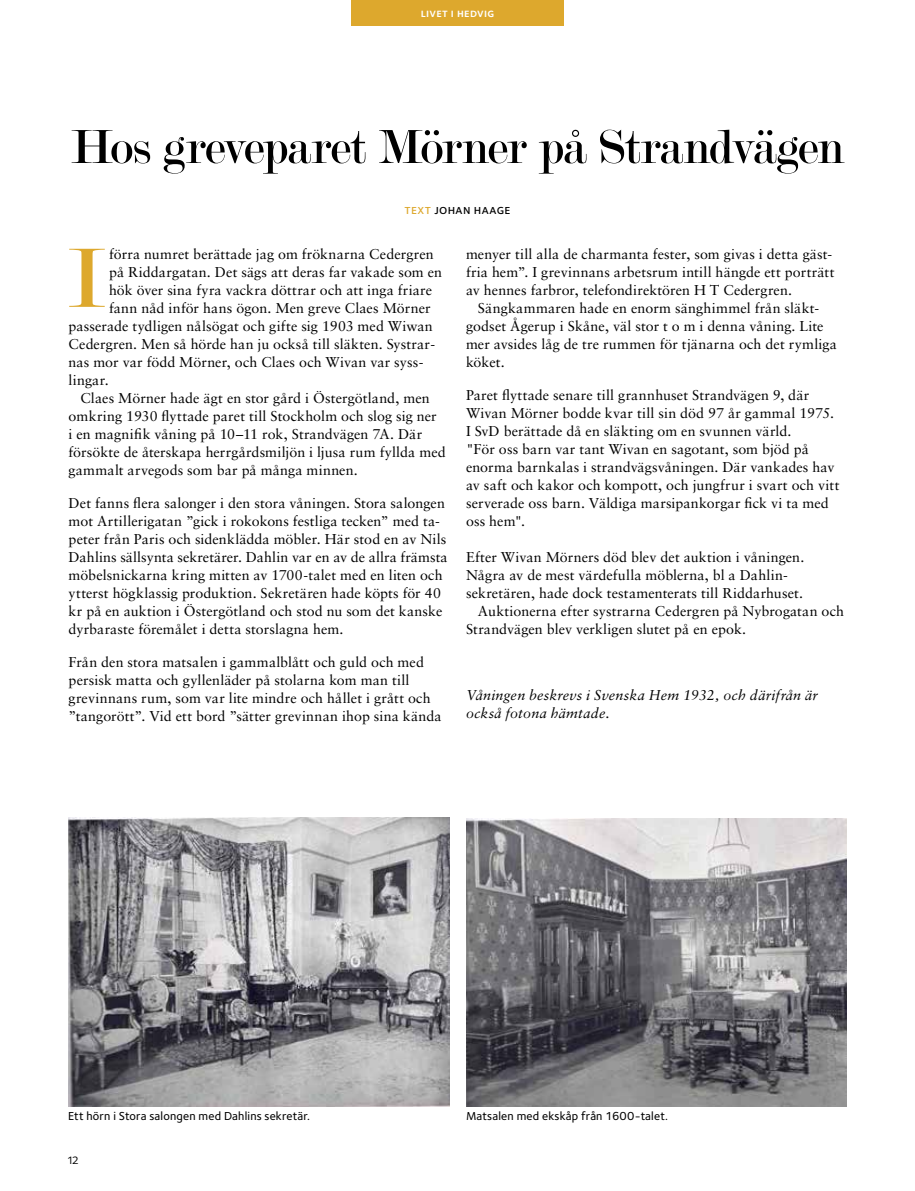
<style>
.page{position:relative;width:915px;height:1191px;background:#fff}
.page>*{position:absolute;margin:0;border:0;box-sizing:border-box;transform-origin:0 0}
.t1{font:90px "Modern";color:#dda82d}
.t2{font:51px "Modern";letter-spacing:-.02em;color:#000}
.t3{font:14.25px/18px "Sabon LT Std";letter-spacing:.01em;color:#000}
.t4{font:italic 14.25px/18px "Sabon LT Std";letter-spacing:.015em;color:#000}
.t5{font:14.25px "Foundry Sterling Book OSF";color:#000}
.t6{font:13.5px "Foundry Sterling Medium Expert";letter-spacing:.03em;color:#000}
.t7{font:500 12px "Foundry Sterling";letter-spacing:.015em;color:#000}
.t8{font:12px "Foundry Sterling Demi Expert";letter-spacing:.025em;color:#fff}
.s1{color:#dda82d}
</style>
<div class="page">
<div style="left:351px;top:0;width:212px;height:26px;background:#dda82d"></div>
<img style="left:68px;top:817px;width:381px;height:289px">
<img style="left:466px;top:819px;width:380px;height:287px">
<p class="t8" style="left:420px;top:4px;width:75px">livet i hedvig</p>
<h2 class="t2" style="left:71px;top:121px;width:775px">Hos greveparet Mörner på Strandvägen</h2>
<p class="t6" style="left:404px;top:200px;width:107px"><span class="s1">text</span> johan haage</p>
<p class="t3" style="left:109px;top:245px;width:326px">förra numret berättade jag om fröknarna Cedergren</p>
<p class="t3" style="left:109px;top:263px;width:334px">på Riddargatan. Det sägs att deras far vakade som en</p>
<p class="t3" style="left:109px;top:281px;width:324px">hök över sina fyra vackra döttrar och att inga friare</p>
<p class="t3" style="left:109px;top:299px;width:323px">fann nåd inför hans ögon. Men greve Claes Mörner</p>
<p class="t3" style="left:68px;top:317px;width:365px">passerade tydligen nålsögat och gifte sig 1903 med Wiwan</p>
<p class="t3" style="left:68px;top:335px;width:368px">Cedergren. Men så hörde han ju också till släkten. Systrar-</p>
<p class="t3" style="left:68px;top:353px;width:356px">nas mor var född Mörner, och Claes och Wivan var syss-</p>
<p class="t3" style="left:68px;top:371px;width:42px">lingar.</p>
<p class="t3" style="left:80px;top:389px;width:350px">Claes Mörner hade ägt en stor gård i Östergötland, men</p>
<p class="t3" style="left:68px;top:407px;width:369px">omkring 1930 flyttade paret till Stockholm och slog sig ner</p>
<p class="t3" style="left:68px;top:425px;width:355px">i en magnifik våning på 10–11 rok, Strandvägen 7A. Där</p>
<p class="t3" style="left:68px;top:443px;width:378px">försökte de återskapa herrgårdsmiljön i ljusa rum fyllda med</p>
<p class="t3" style="left:68px;top:461px;width:290px">gammalt arvegods som bar på många minnen.</p>
<p class="t3" style="left:68px;top:494px;width:380px">Det fanns flera salonger i den stora våningen. Stora salongen mot Artillerigatan ”gick i rokokons festliga tecken” med ta&shy;peter från Paris och sidenklädda möbler. Här stod en av Nils Dahlins sällsynta sekretärer. Dahlin var en av de allra främsta möbelsnickarna kring mitten av 1700-talet med en liten och ytterst högklassig produktion. Sekretären hade köpts för 40 kr på en auktion i Östergötland och stod nu som det kanske dyrbaraste föremålet i detta storslagna hem.</p>
<p class="t3" style="left:68px;top:653px;width:374px">Från den stora matsalen i gammalblått och guld och med persisk matta och gyllenläder på stolarna kom man till grevinnans rum, som var lite mindre och hållet i grått och ”tangorött”. Vid ett bord ”sätter grevinnan ihop sina kända</p>
<p class="t3" style="left:466px;top:245px;width:370px">menyer till alla de charmanta fester, som givas i detta gäst&shy;fria hem”. I grevinnans arbetsrum intill hängde ett porträtt av hennes farbror, telefondirektören H T Cedergren.</p>
<p class="t3" style="left:466px;top:299px;width:372px;text-indent:12px">Sängkammaren hade en enorm sänghimmel från släkt&shy;godset Ågerup i Skåne, väl stor t o m i denna våning. Lite mer avsides låg de tre rummen för tjänarna och det rymliga köket.</p>
<p class="t3" style="left:466px;top:386px;width:375px">Paret flyttade senare till grannhuset Strandvägen 9, där Wivan Mörner bodde kvar till sin död 97 år gammal 1975.<br>I SvD berättade då en släkting om en svunnen värld.<br>"För oss barn var tant Wivan en sagotant, som bjöd på enorma barnkalas i strandvägsvåningen. Där vankades hav av saft och kakor och kompott, och jungfrur i svart och vitt serverade oss barn. Väldiga marsipankorgar fick vi ta med oss hem".</p>
<p class="t3" style="left:466px;top:548px;width:340px">Efter Wivan Mörners död blev det auktion i våningen.</p>
<p class="t3" style="left:466px;top:566px;width:323px">Några av de mest värdefulla möblerna, bl a Dahlin-</p>
<p class="t3" style="left:466px;top:584px;width:338px">sekretären, hade dock testamenterats till Riddarhuset.</p>
<p class="t3" style="left:477px;top:602px;width:367px">Auktionerna efter systrarna Cedergren på Nybrogatan och</p>
<p class="t3" style="left:466px;top:620px;width:281px">Strandvägen blev verkligen slutet på en epok.</p>
<h1 class="t1" style="left:67px;top:233px;width:39px">I</h1>
<p class="t4" style="left:466px;top:686px;width:353px">Våningen beskrevs i Svenska Hem 1932, och därifrån är också fotona hämtade.</p>
<p class="t7" style="left:68px;top:1107px;width:243px">Ett hörn i Stora salongen med Dahlins sekretär.</p>
<p class="t5" style="left:68px;top:1148px;width:12px">12</p>
<p class="t7" style="left:466px;top:1107px;width:203px">Matsalen med ekskåp från 1600-talet.</p>
</div>
